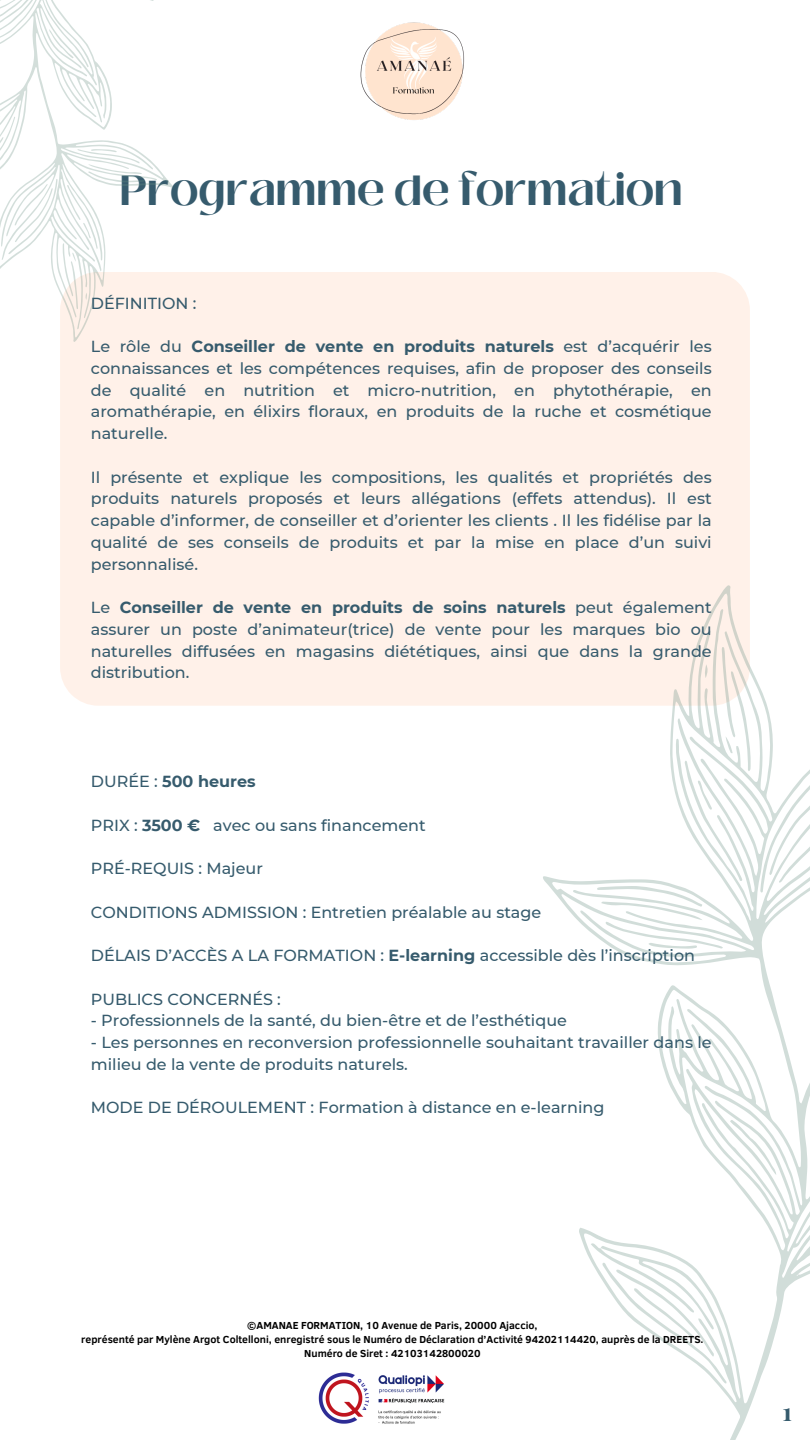
<style>
.page{position:relative;width:810px;height:1440px;background:#fff}
.page>*{position:absolute;margin:0;border:0;box-sizing:border-box;transform-origin:0 0}
.t1{font:700 42px "Black Mango";color:#365b6d}
.t2{font:700 25px "Playfair Display";color:#365b6d}
.t3{font:500 16px/21.8px "Montserrat";color:#365b6d;text-align:justify}
.t4{font:700 16px "Montserrat";color:#365b6d}
.t5{font:700 10.5px "Clear Sans";color:#000}
.s1{font-weight:700}
.s2{font-weight:500}
</style>
<div class="page">
<div style="left:60px;top:272px;width:690px;height:434px;background:#fff1e9"></div>
<svg style="left:0;top:0;width:173px;height:342px"></svg>
<svg style="left:0;top:0;width:17px;height:22px"></svg>
<svg style="left:49px;top:29px;width:25px;height:29px"></svg>
<svg style="left:0;top:116px;width:144px;height:193px"></svg>
<img style="left:360px;top:22px;width:105px;height:98px">
<svg style="left:543px;top:585px;width:267px;height:855px"></svg>
<svg style="left:760px;top:750px;width:50px;height:143px"></svg>
<svg style="left:591px;top:1243px;width:135px;height:141px"></svg>
<svg style="left:730px;top:1119px;width:46px;height:56px"></svg>
<svg style="left:597px;top:647px;width:154px;height:302px"></svg>
<img style="left:318px;top:1372px;width:127px;height:52px">
<p class="t1" style="left:120px;top:159px;width:564px">Programme de formation</p>
<p class="t3" style="left:91px;top:292px;width:107px">DÉFINITION :</p>
<p class="t3" style="left:91px;top:335px;width:622px">Le rôle du <span class="s1">Conseiller de vente en produits naturels</span> est d’acquérir les connaissances et les compétences requises, afin de proposer des conseils de qualité en nutrition et micro-nutrition, en phytothérapie, en aromathérapie, en élixirs floraux, en produits de la ruche et cosmétique naturelle.</p>
<p class="t3" style="left:91px;top:466px;width:622px">Il présente et explique les compositions, les qualités et propriétés des produits naturels proposés et leurs allégations (effets attendus). Il est capable d’informer, de conseiller et d’orienter les clients . Il les fidélise par la qualité de ses conseils de produits et par la mise en place d’un suivi personnalisé.</p>
<p class="t3" style="left:91px;top:596px;width:622px">Le <span class="s1">Conseiller de vente en produits de soins naturels</span> peut également assurer un poste d’animateur(trice) de vente pour les marques bio ou naturelles diffusées en magasins diététiques, ainsi que dans la grande distribution.</p>
<p class="t4" style="left:91px;top:772px;width:166px"><span class="s2">DURÉE :</span> 500 heures</p>
<p class="t3" style="left:91px;top:814px;width:336px">PRIX : <span class="s1">3500 €</span> avec ou sans financement</p>
<p class="t3" style="left:91px;top:857px;width:174px">PRÉ-REQUIS : Majeur</p>
<p class="t3" style="left:91px;top:901px;width:452px">CONDITIONS ADMISSION : Entretien préalable au stage</p>
<p class="t3" style="left:91px;top:944px;width:606px">DÉLAIS D’ACCÈS A LA FORMATION : <span class="s1">E-learning</span> accessible dès l’inscription</p>
<p class="t3" style="left:91px;top:988px;width:192px">PUBLICS CONCERNÉS :</p>
<p class="t3" style="left:91px;top:1010px;width:478px">- Professionnels de la santé, du bien-être et de l’esthétique</p>
<p class="t3" style="left:91px;top:1031px;width:622px">- Les personnes en reconversion professionnelle souhaitant travailler dans le milieu de la vente de produits naturels.</p>
<p class="t3" style="left:91px;top:1097px;width:515px">MODE DE DÉROULEMENT : Formation à distance en e-learning</p>
<p class="t5" style="left:247px;top:1317px;width:292px">©AMANAE FORMATION, 10 Avenue de Paris, 20000 Ajaccio,</p>
<p class="t5" style="left:81px;top:1331px;width:624px">représenté par Mylène Argot Coltelloni, enregistré sous le Numéro de Déclaration d’Activité 94202114420, auprès de la DREETS.</p>
<p class="t5" style="left:304px;top:1346px;width:178px">Numéro de Siret : 42103142800020</p>
<p class="t2" style="left:783px;top:1394px;width:11px">1</p>
</div>
